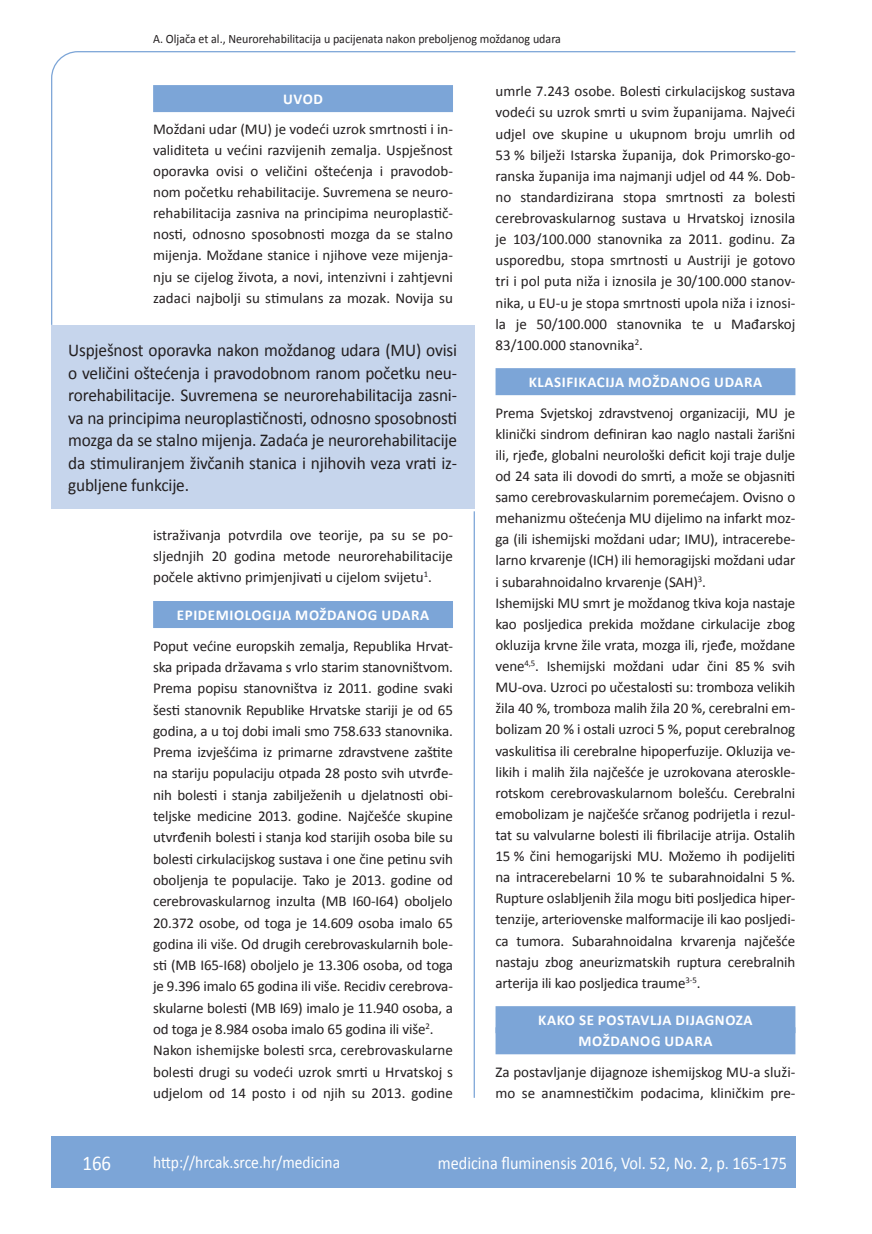
<style>
.page{position:relative;width:872px;height:1234px;background:#fff}
.page>*{position:absolute;margin:0;border:0;box-sizing:border-box;transform-origin:0 0}
.t1{font:21px "Calibri";color:#fff;scale:.9 1}
.t2{font:18px/22.5px "Calibri";letter-spacing:-.01em;color:#231f20;text-align:justify;scale:.96 1}
.t3{font:18px "Calibri";color:#fff;scale:.9 1}
.t4{font:17.25px "Calibri";color:#fff;scale:.9 1}
.t5{font:15px/21.1px "Calibri";letter-spacing:-.01em;color:#231f20;text-align:justify}
.t6{font:700 15px/21.1px "Calibri";letter-spacing:.04em;color:#fff;text-align:center}
.t7{font:12.75px "Calibri";color:#231f20;scale:.94 1}
</style>
<div class="page">
<svg style="left:51px;top:51px;width:745px;height:275px"></svg>
<hr style="left:473px;top:511px;width:2px;height:586px;background:#7ca5d7">
<div style="left:51px;top:1135px;width:744px;height:51px;background:#7ca5d7"></div>
<div style="left:153px;top:85px;width:300px;height:27px;background:#7ca5d7"></div>
<div style="left:495px;top:368px;width:300px;height:27px;background:#7ca5d7"></div>
<div style="left:495px;top:1005px;width:300px;height:27px;background:#7ca5d7"></div>
<div style="left:495px;top:1027px;width:300px;height:27px;background:#7ca5d7"></div>
<div style="left:51px;top:325px;width:423px;height:184px;background:#c6d5ec"></div>
<div style="left:153px;top:601px;width:300px;height:27px;background:#7ca5d7"></div>
<p class="t7" style="left:153px;top:30px;width:435px">A. Oljača et al., Neurorehabilitacija u pacijenata nakon preboljenog moždanog udara</p>
<p class="t6" style="left:283px;top:88px;width:41px">UVOD</p>
<p class="t5" style="left:153px;top:118px;width:301px">Moždani udar (MU) je vodeći uzrok smrtnosti i in&shy;validiteta u većini razvijenih zemalja. Uspješnost oporavka ovisi o veličini oštećenja i pravodob&shy;nom početku rehabilitacije. Suvremena se neuro&shy;rehabilitacija zasniva na principima neuroplastič&shy;nosti, odnosno sposobnosti mozga da se stalno mijenja. Moždane stanice i njihove veze mijenja&shy;nju se cijelog života, a novi, intenzivni i zahtjevni zadaci najbolji su stimulans za mozak. Novija su</p>
<p class="t2" style="left:68px;top:338px;width:407px">Uspješnost oporavka nakon moždanog udara (MU) ovisi o veličini oštećenja i pravodobnom ranom početku neu&shy;rorehabilitacije. Suvremena se neurorehabilitacija zasni&shy;va na principima neuroplastičnosti, odnosno sposobnosti mozga da se stalno mijenja. Zadaća je neurorehabilitacije da stimuliranjem živčanih stanica i njihovih veza vrati iz&shy;gubljene funkcije.</p>
<p class="t5" style="left:153px;top:523px;width:301px">istraživanja potvrdila ove teorije, pa su se po&shy;sljednjih 20 godina metode neurorehabilitacije počele aktivno primjenjivati u cijelom svijetu<sup>1</sup>.</p>
<p class="t6" style="left:177px;top:603px;width:254px">EPIDEMIOLOGIJA MOŽDANOG UDARA</p>
<p class="t5" style="left:153px;top:634px;width:301px;text-align:left">Poput većine europskih zemalja, Republika Hrvat&shy;ska pripada državama s vrlo starim stanovništvom.<br>Prema popisu stanovništva iz 2011. godine svaki šesti stanovnik Republike Hrvatske stariji je od 65 godina, a u toj dobi imali smo 758.633 stanovnika.<br>Prema izvješćima iz primarne zdravstvene zaštite na stariju populaciju otpada 28 posto svih utvrđe&shy;nih bolesti i stanja zabilježenih u djelatnosti obi&shy;teljske medicine 2013. godine. Najčešće skupine utvrđenih bolesti i stanja kod starijih osoba bile su bolesti cirkulacijskog sustava i one čine petinu svih oboljenja te populacije. Tako je 2013. godine od cerebrovaskularnog inzulta (MB I60-I64) oboljelo 20.372 osobe, od toga je 14.609 osoba imalo 65 godina ili više. Od drugih cerebrovaskularnih bole&shy;sti (MB I65-I68) oboljelo je 13.306 osoba, od toga je 9.396 imalo 65 godina ili više. Recidiv cerebrova&shy;skularne bolesti (MB I69) imalo je 11.940 osoba, a od toga je 8.984 osoba imalo 65 godina ili više<sup>2</sup>.<br>Nakon ishemijske bolesti srca, cerebrovaskularne bolesti drugi su vodeći uzrok smrti u Hrvatskoj s udjelom od 14 posto i od njih su 2013. godine</p>
<p class="t5" style="left:495px;top:80px;width:301px">umrle 7.243 osobe. Bolesti cirkulacijskog sustava vodeći su uzrok smrti u svim županijama. Najveći udjel ove skupine u ukupnom broju umrlih od 53 % bilježi Istarska županija, dok Primorsko-go&shy;ranska županija ima najmanji udjel od 44 %. Dob&shy;no standardizirana stopa smrtnosti za bolesti cerebrovaskularnog sustava u Hrvatskoj iznosila je 103/100.000 stanovnika za 2011. godinu. Za usporedbu, stopa smrtnosti u Austriji je gotovo tri i pol puta niža i iznosila je 30/100.000 stanov&shy;nika, u EU-u je stopa smrtnosti upola niža i iznosi&shy;la je 50/100.000 stanovnika te u Mađarskoj 83/100.000 stanovnika<sup>2</sup>.</p>
<p class="t6" style="left:529px;top:370px;width:235px">KLASIFIKACIJA MOŽDANOG UDARA</p>
<p class="t5" style="left:495px;top:401px;width:301px;text-align:left">Prema Svjetskoj zdravstvenoj organizaciji, MU je klinički sindrom definiran kao naglo nastali žarišni ili, rjeđe, globalni neurološki deficit koji traje dulje od 24 sata ili dovodi do smrti, a može se objasniti samo cerebrovaskularnim poremećajem. Ovisno o mehanizmu oštećenja MU dijelimo na infarkt moz&shy;ga (ili ishemijski moždani udar; IMU), intracerebe&shy;larno krvarenje (ICH) ili hemoragijski moždani udar i subarahnoidalno krvarenje (SAH)<sup>3</sup>.<br>Ishemijski MU smrt je moždanog tkiva koja nastaje kao posljedica prekida moždane cirkulacije zbog okluzija krvne žile vrata, mozga ili, rjeđe, moždane vene<sup>4,5</sup>. Ishemijski moždani udar čini 85 % svih MU-ova. Uzroci po učestalosti su: tromboza velikih žila 40 %, tromboza malih žila 20 %, cerebralni em&shy;bolizam 20 % i ostali uzroci 5 %, poput cerebralnog vaskulitisa ili cerebralne hipoperfuzije. Okluzija ve&shy;likih i malih žila najčešće je uzrokovana ateroskle&shy;rotskom cerebrovaskularnom bolešću. Cerebralni emobolizam je najčešće srčanog podrijetla i rezul&shy;tat su valvularne bolesti ili fibrilacije atrija. Ostalih 15 % čini hemogarijski MU. Možemo ih podijeliti na intracerebelarni 10 % te subarahnoidalni 5 %.<br>Rupture oslabljenih žila mogu biti posljedica hiper&shy;tenzije, arteriovenske malformacije ili kao posljedi&shy;ca tumora. Subarahnoidalna krvarenja najčešće nastaju zbog aneurizmatskih ruptura cerebralnih arterija ili kao posljedica traume<sup>3-5</sup>.</p>
<p class="t6" style="left:538px;top:1008px;width:216px">KAKO SE POSTAVLJA DIJAGNOZA<br>MOŽDANOG UDARA</p>
<p class="t5" style="left:495px;top:1060px;width:301px">Za postavljanje dijagnoze ishemijskog MU-a služi&shy;mo se anamnestičkim podacima, kliničkim pre-</p>
<h1 class="t1" style="left:82px;top:1149px;width:33px">166</h1>
<p class="t4" style="left:153px;top:1150px;width:209px">http://hrcak.srce.hr/medicina</p>
<p class="t3" style="left:438px;top:1151px;width:389px">medicina fluminensis 2016, Vol. 52, No. 2, p. 165-175</p>
</div>
